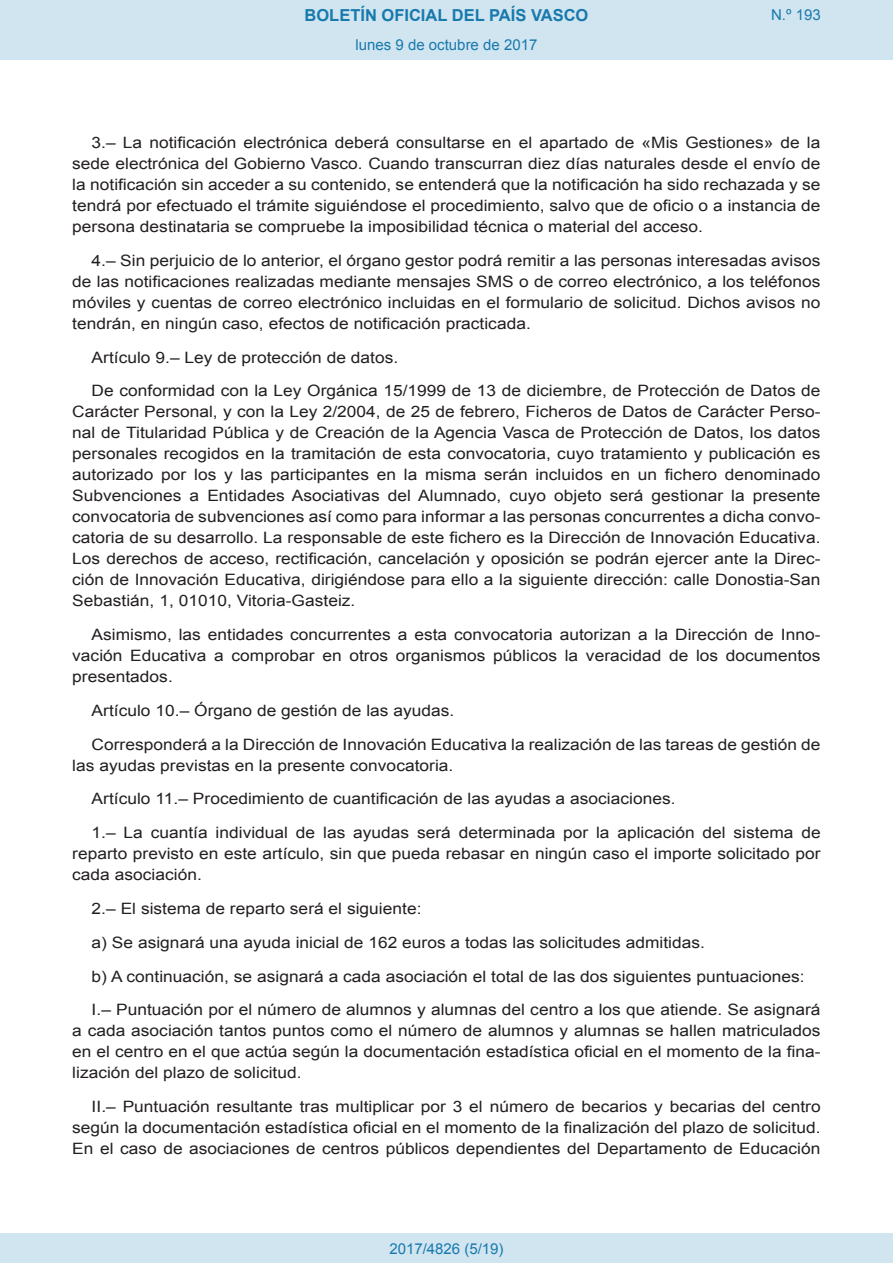
<style>
.page{position:relative;width:893px;height:1263px;background:#fff}
.page>*{position:absolute;margin:0;border:0;box-sizing:border-box;transform-origin:0 0}
.t1{font:700 16.5px "Arial";color:#1879ad}
.BOPVDetalle{font:15.6px/21px "Arial";color:#231f20;text-align:justify;scale:1.11 1}
.Paginacion_Centro{font:15px "Arial";color:#1879ad}
</style>
<div class="page">
<div style="left:0;top:0;width:893px;height:60px;background:#d0e5f0"></div>
<div style="left:0;top:1233px;width:893px;height:30px;background:#d0e5f0"></div>
<p class="t1" style="left:305px;top:4px;width:285px">BOLETÍN OFICIAL DEL PAÍS VASCO</p>
<p class="Paginacion_Centro" style="left:356px;top:35px;width:183px">lunes 9 de octubre de 2017</p>
<p class="Paginacion_Centro" style="left:771px;top:5px;width:51px">N.º 193</p>
<p class="BOPVDetalle" style="left:72px;top:132px;width:676px;text-indent:19px">3.– La notificación electrónica deberá consultarse en el apartado de «Mis Gestiones» de la sede electrónica del Gobierno Vasco. Cuando transcurran diez días naturales desde el envío de la notificación sin acceder a su contenido, se entenderá que la notificación ha sido rechazada y se tendrá por efectuado el trámite siguiéndose el procedimiento, salvo que de oficio o a instancia de persona destinataria se compruebe la imposibilidad técnica o material del acceso.</p>
<p class="BOPVDetalle" style="left:72px;top:250px;width:676px;text-indent:19px">4.– Sin perjuicio de lo anterior, el órgano gestor podrá remitir a las personas interesadas avisos de las notificaciones realizadas mediante mensajes SMS o de correo electrónico, a los teléfonos móviles y cuentas de correo electrónico incluidas en el formulario de solicitud. Dichos avisos no tendrán, en ningún caso, efectos de notificación practicada.</p>
<p class="BOPVDetalle" style="left:92px;top:347px;width:278px">Artículo 9.– Ley de protección de datos.</p>
<p class="BOPVDetalle" style="left:72px;top:381px;width:676px;text-indent:19px">De conformidad con la Ley Orgánica 15/1999 de 13 de diciembre, de Protección de Datos de Carácter Personal, y con la Ley 2/2004, de 25 de febrero, Ficheros de Datos de Carácter Perso&shy;nal de Titularidad Pública y de Creación de la Agencia Vasca de Protección de Datos, los datos personales recogidos en la tramitación de esta convocatoria, cuyo tratamiento y publicación es autorizado por los y las participantes en la misma serán incluidos en un fichero denominado Subvenciones a Entidades Asociativas del Alumnado, cuyo objeto será gestionar la presente convocatoria de subvenciones así como para informar a las personas concurrentes a dicha convo&shy;catoria de su desarrollo. La responsable de este fichero es la Dirección de Innovación Educativa.<br>Los derechos de acceso, rectificación, cancelación y oposición se podrán ejercer ante la Direc&shy;ción de Innovación Educativa, dirigiéndose para ello a la siguiente dirección: calle Donostia-San Sebastián, 1, 01010, Vitoria-Gasteiz.</p>
<p class="BOPVDetalle" style="left:72px;top:624px;width:676px;text-indent:19px">Asimismo, las entidades concurrentes a esta convocatoria autorizan a la Dirección de Inno&shy;vación Educativa a comprobar en otros organismos públicos la veracidad de los documentos presentados.</p>
<p class="BOPVDetalle" style="left:92px;top:700px;width:328px">Artículo 10.– Órgano de gestión de las ayudas.</p>
<p class="BOPVDetalle" style="left:72px;top:734px;width:675px;text-indent:19px">Corresponderá a la Dirección de Innovación Educativa la realización de las tareas de gestión de las ayudas previstas en la presente convocatoria.</p>
<p class="BOPVDetalle" style="left:92px;top:789px;width:527px">Artículo 11.– Procedimiento de cuantificación de las ayudas a asociaciones.</p>
<p class="BOPVDetalle" style="left:72px;top:822px;width:676px;text-indent:19px">1.– La cuantía individual de las ayudas será determinada por la aplicación del sistema de reparto previsto en este artículo, sin que pueda rebasar en ningún caso el importe solicitado por cada asociación.</p>
<p class="BOPVDetalle" style="left:92px;top:898px;width:299px">2.– El sistema de reparto será el siguiente:</p>
<p class="BOPVDetalle" style="left:92px;top:932px;width:554px">a) Se asignará una ayuda inicial de 162 euros a todas las solicitudes admitidas.</p>
<p class="BOPVDetalle" style="left:92px;top:966px;width:644px">b) A continuación, se asignará a cada asociación el total de las dos siguientes puntuaciones:</p>
<p class="BOPVDetalle" style="left:72px;top:999px;width:676px;text-indent:19px">I.– Puntuación por el número de alumnos y alumnas del centro a los que atiende. Se asignará a cada asociación tantos puntos como el número de alumnos y alumnas se hallen matriculados en el centro en el que actúa según la documentación estadística oficial en el momento de la fina&shy;lización del plazo de solicitud.</p>
<p class="BOPVDetalle" style="left:72px;top:1096px;width:676px;text-indent:19px">II.– Puntuación resultante tras multiplicar por 3 el número de becarios y becarias del centro según la documentación estadística oficial en el momento de la finalización del plazo de solicitud.<br>En el caso de asociaciones de centros públicos dependientes del Departamento de Educación</p>
<p class="Paginacion_Centro" style="left:389px;top:1238px;width:116px">2017/4826 (5/19)</p>
</div>
